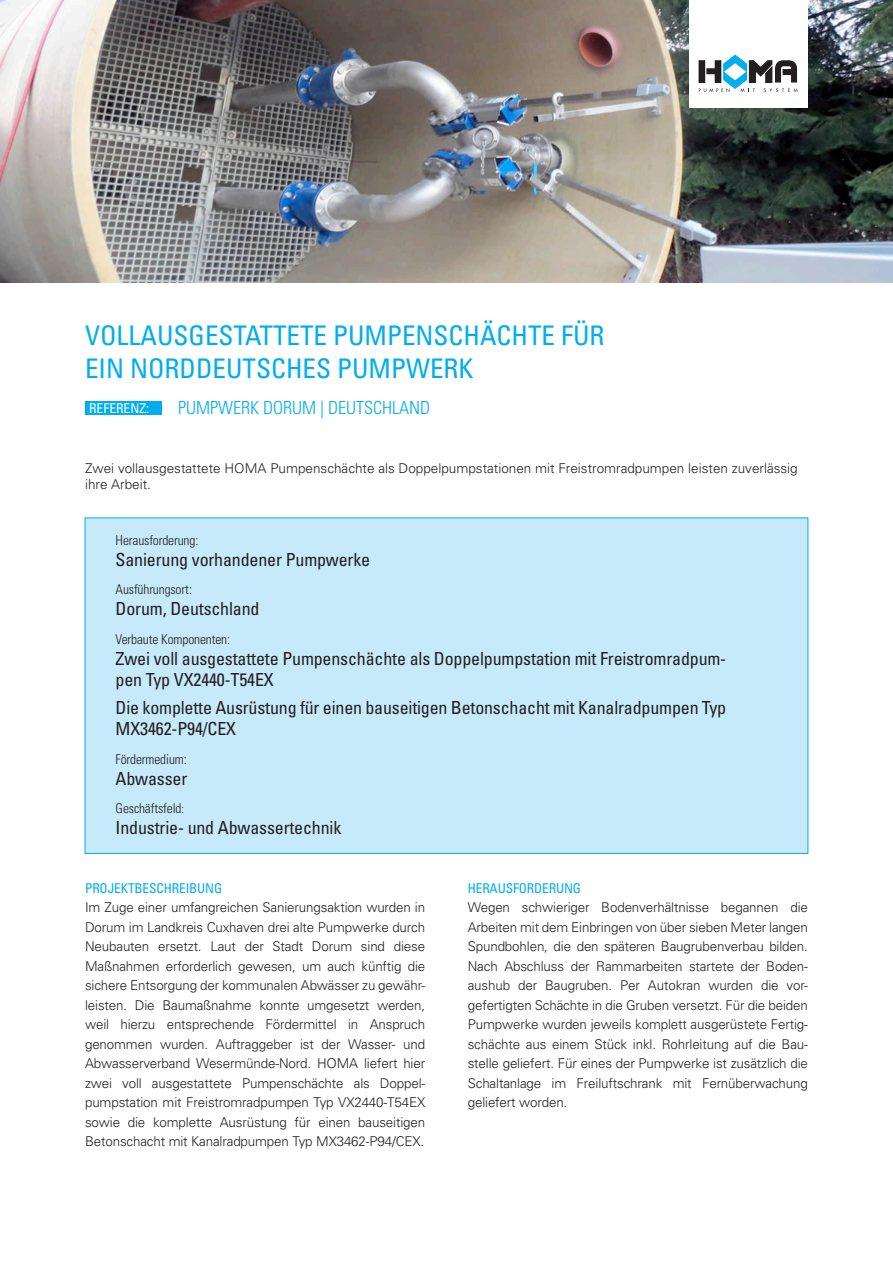
<style>
.page{position:relative;width:893px;height:1263px;background:#fff}
.page>*{position:absolute;margin:0;border:0;box-sizing:border-box;transform-origin:0 0}
.t1{font:condensed 27px/32.4px "Univers";color:#00aeef}
.t2{font:condensed 18px/21px "Univers";letter-spacing:-.01em;color:#231f20}
.t3{font:300 condensed 18px "Univers";color:#00aeef}
.t4{font:300 13.5px/19.5px "Univers";color:#231f20;text-align:justify}
.t5{font:300 condensed 13.5px "Univers";letter-spacing:-.01em;color:#231f20}
.t6{font:condensed 13.5px "Univers";letter-spacing:-.01em;color:#00aeef}
.t7{font:condensed 13.5px "Univers";color:#fff}
.s1{font-stretch:normal}
.s2{font-size:12px}
</style>
<div class="page">
<div style="left:85px;top:518px;width:723px;height:336px;background:#c6eafa;border:1px solid #00aeef"></div>
<img style="left:0;top:0;width:893px;height:283px">
<div style="left:689px;top:0;width:118px;height:107px;background:#fff"></div>
<svg style="left:699px;top:55px;width:99px;height:37px"></svg>
<div style="left:85px;top:401px;width:77px;height:13px;background:#00aeef"></div>
<h1 class="t1" style="left:85px;top:319px;width:521px">Vollausgestattete Pumpenschächte füR ein norddeutsches Pumpwerk</h1>
<h2 class="t3" style="left:178px;top:397px;width:251px">Pumpwerk Dorum | Deutschland</h2>
<p class="t7" style="left:89px;top:399px;width:62px">REFERENZ:</p>
<p class="t4" style="left:85px;top:460px;width:714px;line-height:16.2px">Zwei vollausgestattete HOMA Pumpenschächte als Doppelpumpstationen mit Freistromradpumpen leisten zuverlässig ihre Arbeit.</p>
<p class="t5" style="left:116px;top:532px;width:84px">Herausforderung:</p>
<h2 class="t2" style="left:116px;top:548px;width:256px">Sanierung vorhandener Pumpwerke</h2>
<p class="t5" style="left:116px;top:581px;width:78px">Ausführungsort<span class="s1">:</span></p>
<h2 class="t2" style="left:116px;top:598px;width:145px">Dorum, Deutschland</h2>
<p class="t5" style="left:116px;top:631px;width:116px">Verbaute Komponenten:</p>
<h2 class="t2" style="left:116px;top:647px;width:612px">Zwei voll ausgestattete Pumpenschächte als Doppelpumpstation mit Freistromradpum&shy;pen Typ VX2440-T54EX</h2>
<h2 class="t2" style="left:116px;top:697px;width:612px">Die komplette Ausrüstung für einen bauseitigen Betonschacht mit Kanalradpumpen Typ<br>MX3462-P94/CEX</h2>
<p class="t5" style="left:116px;top:751px;width:73px">Fördermedium:</p>
<h2 class="t2" style="left:116px;top:767px;width:73px">Abwasser</h2>
<p class="t5" style="left:116px;top:800px;width:70px">Geschäftsfeld<span class="s2">:</span></p>
<h2 class="t2" style="left:116px;top:817px;width:227px">I ndustrie- und Abwassertechnik</h2>
<p class="t6" style="left:85px;top:879px;width:139px">Projektbeschreibung</p>
<p class="t4" style="left:85px;top:897px;width:342px">Im Zuge einer umfangreichen Sanierungsaktion wurden in Dorum im Landkreis Cuxhaven drei alte Pumpwerke durch Neubauten ersetzt. Laut der Stadt Dorum sind diese Maßnahmen erforderlich gewesen, um auch künftig die sichere Entsorgung der kommunalen Abwässer zu gewähr&shy;leisten. Die Baumaßnahme konnte umgesetzt werden, weil hierzu entsprechende Fördermittel in Anspruch genommen wurden. Auftraggeber ist der Wasser- und Abwasserverband Wesermünde-Nord. HOMA liefert hier zwei voll ausgestattete Pumpenschächte als Doppel&shy;pumpstation mit Freistromradpumpen Typ VX2440-T54EX sowie die komplette Ausrüstung für einen bauseitigen Betonschacht mit Kanalradpumpen Typ MX3462-P94/CEX.</p>
<p class="t6" style="left:468px;top:879px;width:115px">H erausforderung</p>
<p class="t4" style="left:468px;top:897px;width:342px">Wegen schwieriger Bodenverhältnisse begannen die Arbeiten mit dem Einbringen von über sieben Meter langen Spundbohlen, die den späteren Baugrubenverbau bilden.<br>Nach Abschluss der Rammarbeiten startete der Boden&shy;aushub der Baugruben. Per Autokran wurden die vor&shy;gefertigten Schächte in die Gruben versetzt. Für die beiden Pumpwerke wurden jeweils komplett ausgerüstete Fertig&shy;schächte aus einem Stück inkl. Rohrleitung auf die Bau&shy;stelle geliefert. Für eines der Pumpwerke ist zusätzlich die Schaltanlage im Freiluftschrank mit Fernüberwachung geliefert worden.</p>
</div>
